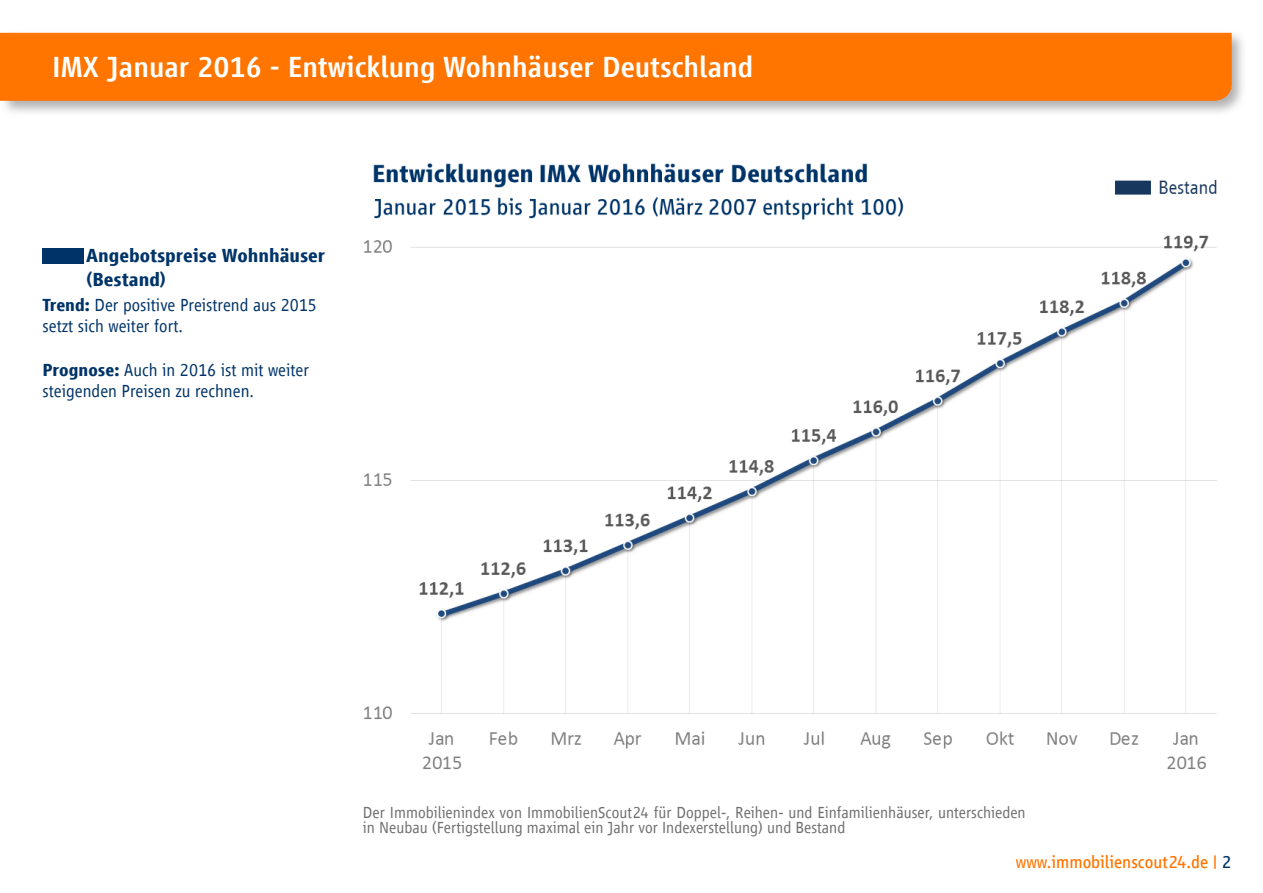
<style>
.page{position:relative;width:1263px;height:893px;background:#fff}
.page>*{position:absolute;margin:0;border:0;box-sizing:border-box;transform-origin:0 0}
.t1{font:500 30px "Scout Vialog";color:#fff}
.t2{font:700 19.5px/23.4px "Scout Vialog";color:#003468}
.t3{font:300 18px/21.6px "Scout Vialog";color:#003468}
.t4{font:18px "Scout Vialog";color:#ff7500}
.t5{font:300 16.5px/15px "Scout Vialog";color:#706f6f}
.s1{font-weight:700}
.s2{color:#003468}
</style>
<div class="page">
<svg style="left:0;top:32px;width:1243px;height:81px"></svg>
<div style="left:0;top:33px;width:1232px;height:68px;background:#ff7500"></div>
<img style="left:364px;top:163px;width:853px;height:606px">
<div style="left:43px;top:248px;width:41px;height:16px;background:#003468"></div>
<h1 class="t1" style="left:52px;top:50px;width:703px">IMX Januar 2016 - Entwicklung Wohnhäuser Deutschland</h1>
<p class="t2" style="left:86px;top:244px;width:241px">Angebotspreise Wohnhäuser (Bestand)</p>
<p class="t3" style="left:43px;top:294px;width:276px"><span class="s1">Trend:</span> Der positive Preistrend aus 2015 setzt sich weiter fort.</p>
<p class="t3" style="left:43px;top:359px;width:268px"><span class="s1">Prognose:</span> Auch in 2016 ist mit weiter steigenden Preisen zu rechnen.</p>
<p class="t5" style="left:363px;top:805px;width:664px">Der Immobilienindex von ImmobilienScout24 für Doppel-, Reihen- und Einfamilienhäuser, unterschieden in Neubau (Fertigstellung maximal ein Jahr vor Indexerstellung) und Bestand</p>
<p class="t4" style="left:1016px;top:852px;width:217px">www.immobilienscout24.de | <span class="s2">2</span></p>
</div>
